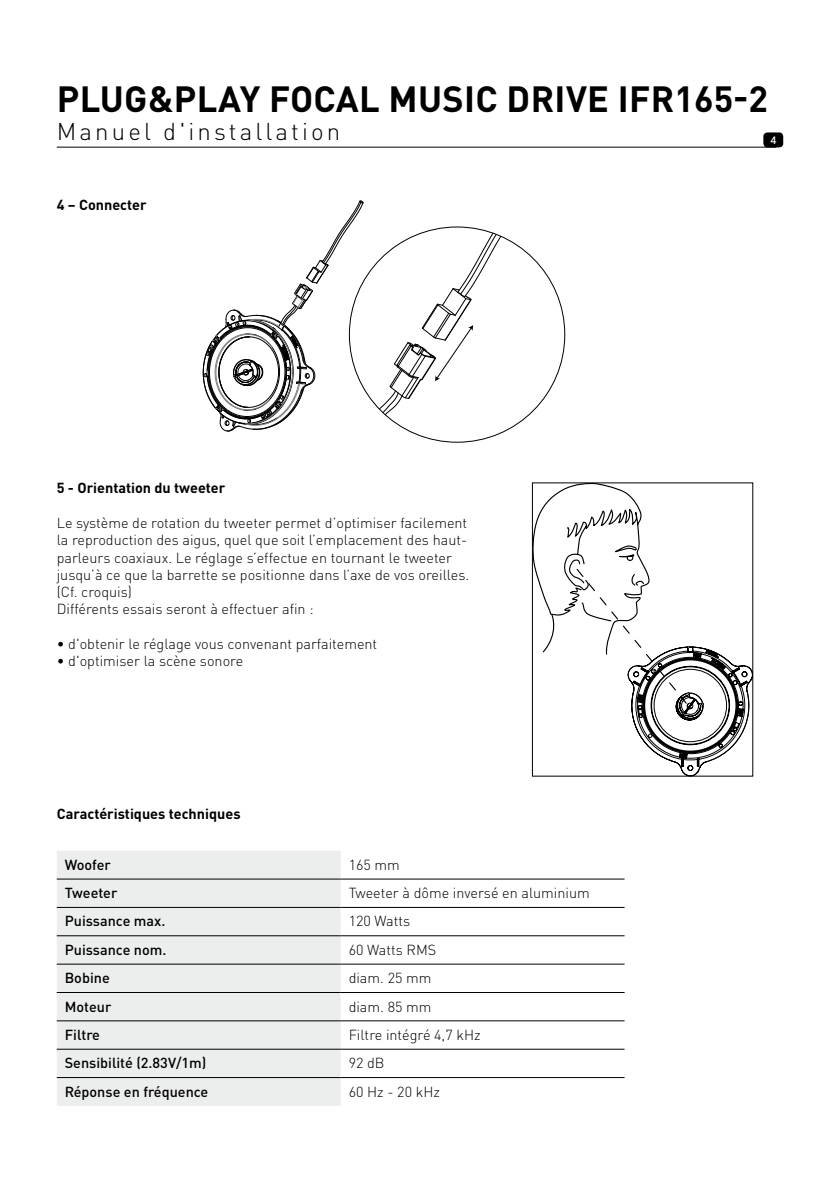
<style>
.page{position:relative;width:840px;height:1191px;background:#fff}
.page>*{position:absolute;margin:0;border:0;box-sizing:border-box;transform-origin:0 0}
.t1{font:700 36px "DINOT";letter-spacing:.01em;color:#000}
.t2{font:300 24px "DINOT";letter-spacing:.13em;color:#000}
.t3{font:300 14.4px/17.2px "DINOT";color:#000}
.t4{font:500 14.4px "DINOT";color:#000}
.t5{font:700 14.4px "DINOT";color:#000}
.t6{font:500 12px "Conduit ITC";color:#fff}
</style>
<div class="page">
<hr style="left:57px;top:147px;width:718px;height:1px;background:#000">
<div style="left:763px;top:132px;width:19px;height:15px;background:#000;border-radius:4px"></div>
<svg style="left:533px;top:484px;width:217px;height:290px"></svg>
<div style="left:531px;top:482px;width:221px;height:294px;border:1px solid #000"></div>
<div style="left:57px;top:851px;width:283px;height:255px;background:#eceded"></div>
<hr style="left:57px;top:878px;width:283px;height:1px;background:#000">
<hr style="left:340px;top:878px;width:284px;height:1px;background:#000">
<hr style="left:57px;top:907px;width:283px;height:1px;background:#000">
<hr style="left:340px;top:907px;width:284px;height:1px;background:#000">
<hr style="left:57px;top:935px;width:283px;height:1px;background:#000">
<hr style="left:340px;top:935px;width:284px;height:1px;background:#000">
<hr style="left:57px;top:963px;width:283px;height:1px;background:#000">
<hr style="left:340px;top:963px;width:284px;height:1px;background:#000">
<hr style="left:57px;top:992px;width:283px;height:1px;background:#000">
<hr style="left:340px;top:992px;width:284px;height:1px;background:#000">
<hr style="left:57px;top:1020px;width:283px;height:1px;background:#000">
<hr style="left:340px;top:1020px;width:284px;height:1px;background:#000">
<hr style="left:57px;top:1048px;width:283px;height:1px;background:#000">
<hr style="left:340px;top:1048px;width:284px;height:1px;background:#000">
<hr style="left:57px;top:1077px;width:283px;height:1px;background:#000">
<hr style="left:340px;top:1077px;width:284px;height:1px;background:#000">
<svg style="left:202px;top:200px;width:350px;height:237px"></svg>
<h1 class="t1" style="left:57px;top:75px;width:712px">PLUG&amp;PLAY FOCAL MUSIC DRIVE IFR165-2</h1>
<h2 class="t2" style="left:57px;top:117px;width:285px">Manuel d'installation</h2>
<p class="t6" style="left:770px;top:133px;width:8px">4</p>
<p class="t5" style="left:57px;top:195px;width:91px">4 – Connecter</p>
<p class="t5" style="left:57px;top:479px;width:170px">5 - Orientation du tweeter</p>
<p class="t3" style="left:57px;top:514px;width:414px">Le système de rotation du tweeter permet d’optimiser facilement la reproduction des aigus, quel que soit l’emplacement des haut&shy;parleurs coaxiaux. Le réglage s’effectue en tournant le tweeter jusqu’à ce que la barrette se positionne dans l’axe de vos oreilles. (Cf. croquis)<br>Différents essais seront à effectuer afin :</p>
<p class="t3" style="left:57px;top:635px;width:322px">• d'obtenir le réglage vous convenant parfaitement</p>
<p class="t3" style="left:57px;top:652px;width:188px">• d'optimiser la scène sonore</p>
<p class="t5" style="left:57px;top:804px;width:185px">Caractéristiques techniques</p>
<p class="t4" style="left:65px;top:855px;width:48px">Woofer</p>
<p class="t3" style="left:348px;top:855px;width:53px">165 mm</p>
<p class="t4" style="left:65px;top:883px;width:54px">Tweeter</p>
<p class="t3" style="left:348px;top:884px;width:242px">Tweeter à dôme inversé en aluminium</p>
<p class="t4" style="left:65px;top:912px;width:102px">Puissance max.</p>
<p class="t3" style="left:348px;top:912px;width:63px">120 Watts</p>
<p class="t4" style="left:65px;top:940px;width:103px">Puissance nom.</p>
<p class="t3" style="left:348px;top:941px;width:89px">60 Watts RMS</p>
<p class="t4" style="left:65px;top:968px;width:46px">Bobine</p>
<p class="t3" style="left:348px;top:969px;width:84px">diam. 25 mm</p>
<p class="t4" style="left:65px;top:997px;width:48px">Moteur</p>
<p class="t3" style="left:348px;top:997px;width:84px">diam. 85 mm</p>
<p class="t4" style="left:65px;top:1025px;width:37px">Filtre</p>
<p class="t3" style="left:348px;top:1026px;width:133px">Filtre intégré 4,7 kHz</p>
<p class="t4" style="left:65px;top:1053px;width:143px">Sensibilité (2.83V/1m)</p>
<p class="t3" style="left:348px;top:1054px;width:37px">92 dB</p>
<p class="t4" style="left:65px;top:1082px;width:145px">Réponse en fréquence</p>
<p class="t3" style="left:348px;top:1082px;width:93px">60 Hz - 20 kHz</p>
</div>
